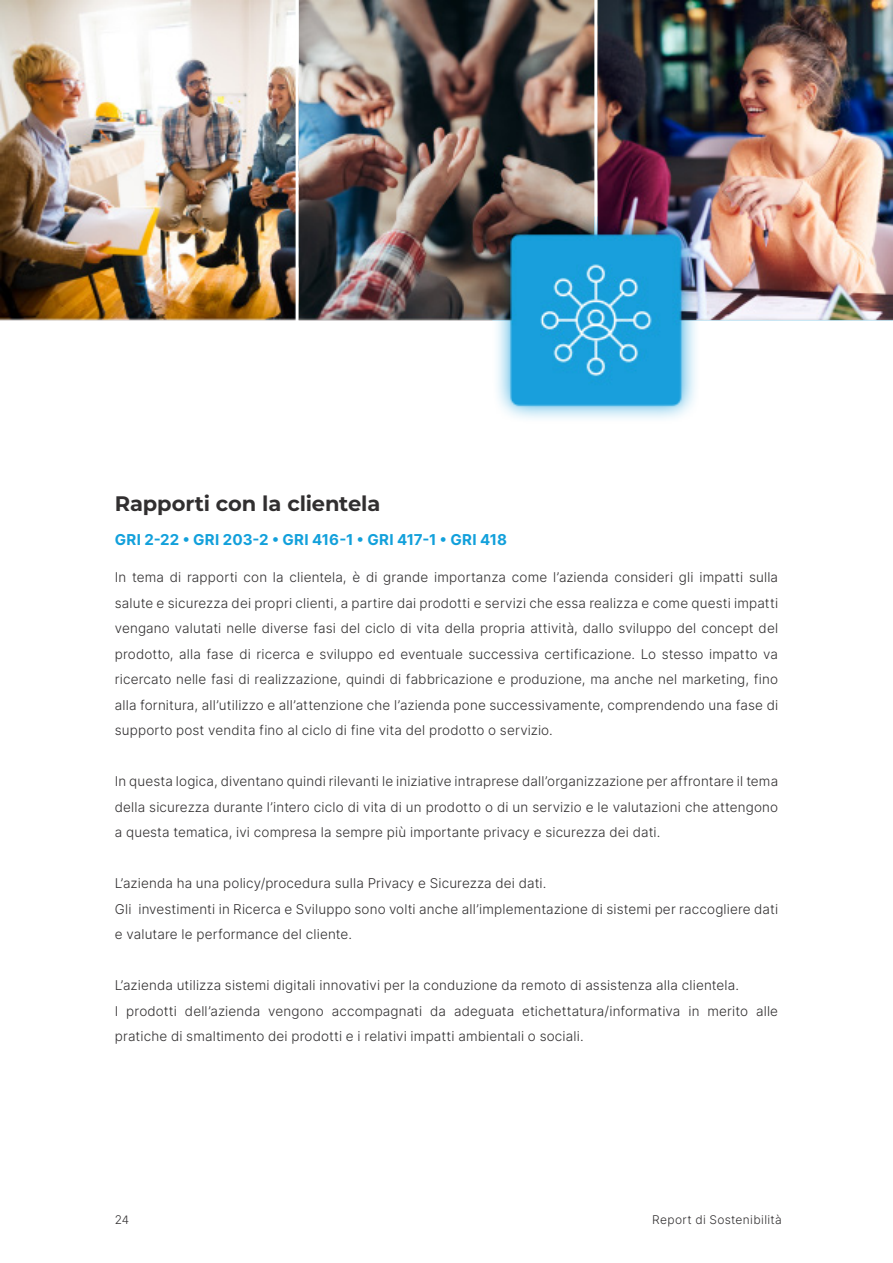
<style>
.page{position:relative;width:893px;height:1263px;background:#fff}
.page>*{position:absolute;margin:0;border:0;box-sizing:border-box;transform-origin:0 0}
.Titolo{font:700 21px "Montserrat";letter-spacing:-.005em;color:#312f30}
.GRI{font:15px "Inter";letter-spacing:.02em;color:#12a0db}
.Body{font:300 13.5px/25.5px "Inter";letter-spacing:.01em;color:#312f30;text-align:justify}
.t1{font:300 12px "Inter";letter-spacing:.03em;color:#312f30}
.s1{font-family:"Calibri";font-size:13.5px}
</style>
<div class="page">
<img style="left:0;top:0;width:893px;height:419px">
<p class="Titolo" style="left:115px;top:489px;width:267px">Rapporti con la clientela</p>
<p class="GRI" style="left:115px;top:528px;width:394px">GRI 2-22 • GRI 203-2 • GRI 416-1 • GRI 417-1 • GRI 418</p>
<p class="Body" style="left:115px;top:564px;width:665px">In tema di rapporti con la clientela, è di grande importanza come l’azienda consideri gli impatti sulla salute e sicurezza dei propri clienti, a partire dai prodotti e servizi che essa realizza e come questi impatti vengano valutati nelle diverse fasi del ciclo di vita della propria attività, dallo sviluppo del concept del prodotto, alla fase di ricerca e sviluppo ed eventuale successiva certificazione. Lo stesso impatto va ricercato nelle fasi di realizzazione, quindi di fabbricazione e produzione, ma anche nel marketing, fino alla fornitura, all’utilizzo e all’attenzione che l’azienda pone successivamente, comprendendo una fase di supporto post vendita fino al ciclo di fine vita del prodotto o servizio.</p>
<p class="Body" style="left:115px;top:768px;width:665px">In questa logica, diventano quindi rilevanti le iniziative intraprese dall’organizzazione per affrontare il tema della sicurezza durante l’intero ciclo di vita di un prodotto o di un servizio e le valutazioni che attengono a questa tematica, ivi compresa la sempre più importante privacy e sicurezza dei dati.</p>
<p class="Body" style="left:115px;top:870px;width:433px">L’azienda ha una policy/procedura sulla Privacy e Sicurezza dei dati.</p>
<p class="Body" style="left:115px;top:896px;width:665px">Gli investimenti in Ricerca e Sviluppo sono volti anche all’implementazione di sistemi per raccogliere dati e valutare le performance del cliente.</p>
<p class="Body" style="left:115px;top:972px;width:626px">L’azienda utilizza sistemi digitali innovativi per la conduzione da remoto di assistenza alla clientela.</p>
<p class="Body" style="left:115px;top:998px;width:665px">I prodotti dell’azienda vengono accompagnati da adeguata etichettatura/informativa in merito alle pratiche di smaltimento dei prodotti e i relativi impatti ambientali o sociali.</p>
<p class="t1" style="left:115px;top:1211px;width:16px">2<span class="s1">4</span></p>
<p class="t1" style="left:652px;top:1211px;width:131px">Report di Sostenibilità</p>
</div>
